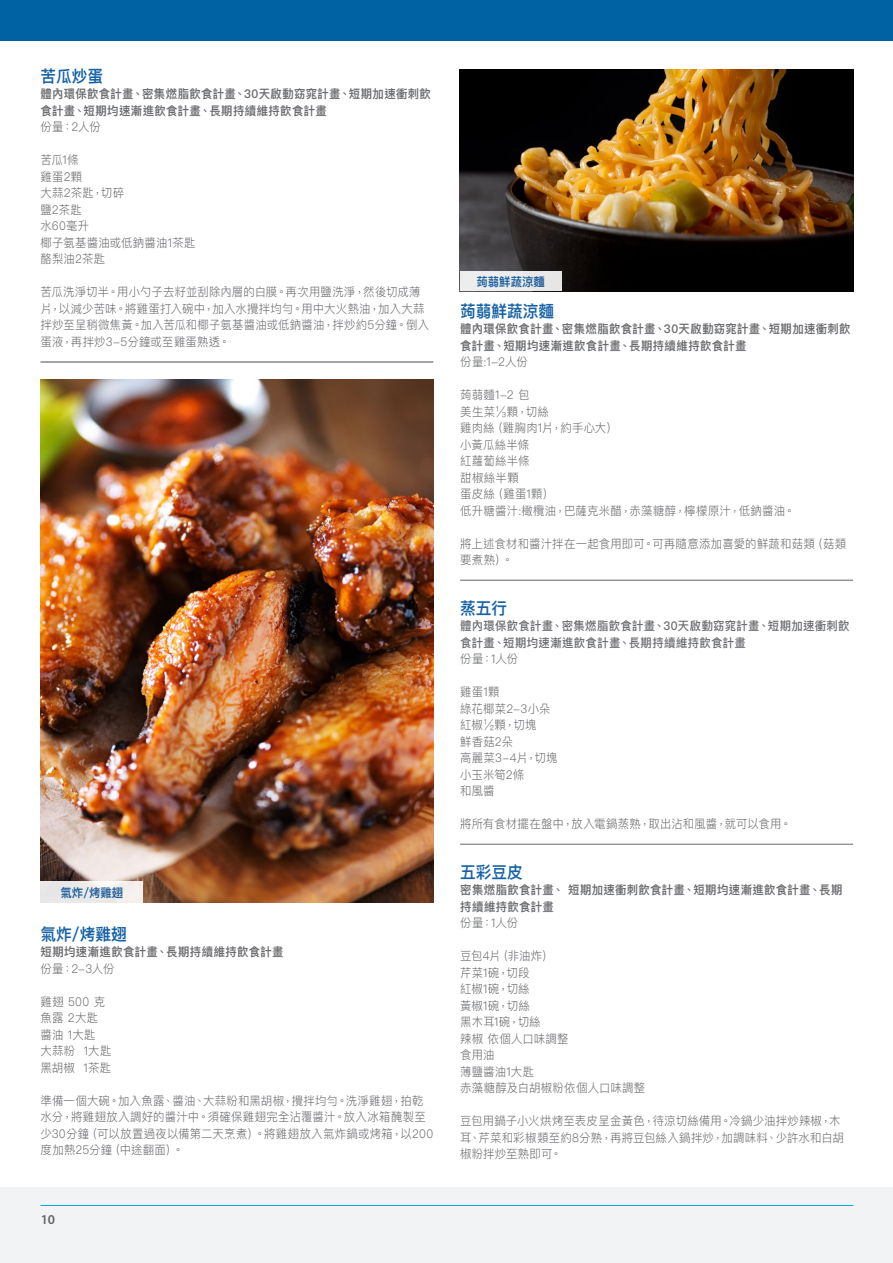
<style>
.page{position:relative;width:893px;height:1263px;background:#fff}
.page>*{position:absolute;margin:0;border:0;box-sizing:border-box;transform-origin:0 0}
.t1{font:600 16.5px "Ping Fang TC";color:#1863a6;scale:.95 1}
.t2{font:600 13.5px "Myriad Pro";color:#040503}
.t3{font:300 12px/16.5px "Ping Fang TC";letter-spacing:.02em;color:#6c6d70;scale:.95 1}
.t4{font:600 12px/16.5px "Ping Fang TC";letter-spacing:.03em;color:#6c6d70;scale:.95 1}
.t5{font:500 12px/16.5px "Ping Fang TC";letter-spacing:.025em;color:#6c6d70;scale:.95 1}
.t6{font:600 12px "Ping Fang TC";color:#1863a6;scale:.95 1}
</style>
<div class="page">
<div style="left:0;top:1187px;width:893px;height:76px;background:#f2f3f4"></div>
<hr style="left:40px;top:1205px;width:813px;height:1px;background:#08a7e0">
<div style="left:0;top:0;width:893px;height:40px;background:#0062a3"></div>
<hr style="left:40px;top:361px;width:393px;height:1px;background:#231f20">
<hr style="left:40px;top:362px;width:393px;height:1px;background:#231f20">
<hr style="left:460px;top:580px;width:393px;height:1px;background:#231f20">
<hr style="left:460px;top:844px;width:393px;height:1px;background:#231f20">
<img style="left:40px;top:379px;width:393px;height:523px">
<div style="left:40px;top:881px;width:103px;height:23px;background:#eceae9"></div>
<img style="left:460px;top:70px;width:393px;height:221px">
<div style="left:460px;top:271px;width:101px;height:20px;background:#edeced"></div>
<p class="t1" style="left:40px;top:66px;width:68px">苦瓜炒蛋</p>
<p class="t4" style="left:40px;top:86px;width:412px">體內環保飲食計畫、密集燃脂飲食計畫、30天啟動窈窕計畫、短期加速衝刺飲食計畫、短期均速漸進飲食計畫、長期持續維持飲食計畫</p>
<p class="t3" style="left:40px;top:119px;width:65px">份量：2人份</p>
<p class="t3" style="left:40px;top:152px;width:41px">苦瓜1條</p>
<p class="t3" style="left:40px;top:168px;width:46px">雞蛋2顆</p>
<p class="t3" style="left:40px;top:185px;width:89px">大蒜2茶匙，切碎</p>
<p class="t3" style="left:40px;top:201px;width:45px">鹽2茶匙</p>
<p class="t3" style="left:40px;top:218px;width:53px">水60毫升</p>
<p class="t3" style="left:40px;top:234px;width:165px">椰子氨基醬油或低鈉醬油1茶匙</p>
<p class="t3" style="left:40px;top:251px;width:70px">酪梨油2茶匙</p>
<p class="t3" style="left:40px;top:284px;width:411px">苦瓜洗淨切半。用小勺子去籽並刮除內層的白膜。再次用鹽洗淨，然後切成薄片，以減少苦味。將雞蛋打入碗中，加入水攪拌均勻。用中大火熱油，加入大蒜拌炒至呈稍微焦黃。加入苦瓜和椰子氨基醬油或低鈉醬油，拌炒約5分鐘。倒入蛋液，再拌炒3-5分鐘或至雞蛋熟透。</p>
<p class="t6" style="left:61px;top:885px;width:68px">氣炸/烤雞翅</p>
<p class="t1" style="left:40px;top:924px;width:92px">氣炸/烤雞翅</p>
<p class="t4" style="left:40px;top:944px;width:257px">短期均速漸進飲食計畫、長期持續維持飲食計畫</p>
<p class="t3" style="left:40px;top:960px;width:79px">份量：2-3人份</p>
<p class="t3" style="left:40px;top:993px;width:70px">雞翅 500 克</p>
<p class="t3" style="left:40px;top:1010px;width:62px">魚露 2大匙</p>
<p class="t3" style="left:40px;top:1026px;width:60px">醬油 1大匙</p>
<p class="t3" style="left:40px;top:1043px;width:76px">大蒜粉 1大匙</p>
<p class="t3" style="left:40px;top:1059px;width:76px">黑胡椒 1茶匙</p>
<p class="t3" style="left:40px;top:1092px;width:415px">準備一個大碗。加入魚露、醬油、大蒜粉和黑胡椒，攪拌均勻。洗淨雞翅，拍乾水分，將雞翅放入調好的醬汁中。須確保雞翅完全沾覆醬汁。放入冰箱醃製至少30分鐘（可以放置過夜以備第二天烹煮）。將雞翅放入氣炸鍋或烤箱，以200度加熱25分鐘（中途翻面）。</p>
<p class="t2" style="left:40px;top:1210px;width:16px">10</p>
<p class="t6" style="left:476px;top:274px;width:74px">蒟蒻鮮蔬涼麵</p>
<p class="t1" style="left:460px;top:301px;width:100px">蒟蒻鮮蔬涼麵</p>
<p class="t4" style="left:460px;top:320px;width:412px">體內環保飲食計畫、密集燃脂飲食計畫、30天啟動窈窕計畫、短期加速衝刺飲食計畫、短期均速漸進飲食計畫、長期持續維持飲食計畫</p>
<p class="t3" style="left:460px;top:353px;width:73px">份量:1-2人份</p>
<p class="t3" style="left:460px;top:386px;width:74px">蒟蒻麵1-2 包</p>
<p class="t3" style="left:460px;top:403px;width:95px">美生菜⅓顆，切絲</p>
<p class="t3" style="left:460px;top:419px;width:167px">雞肉絲（雞胸肉1片，約手心大）</p>
<p class="t3" style="left:460px;top:436px;width:74px">小黃瓜絲半條</p>
<p class="t3" style="left:460px;top:452px;width:74px">紅蘿蔔絲半條</p>
<p class="t3" style="left:460px;top:469px;width:63px">甜椒絲半顆</p>
<p class="t3" style="left:460px;top:485px;width:100px">蛋皮絲（雞蛋1顆）</p>
<p class="t3" style="left:460px;top:502px;width:354px">低升糖醬汁:橄欖油，巴薩克米醋，赤藻糖醇，檸檬原汁，低鈉醬油。</p>
<p class="t3" style="left:460px;top:535px;width:408px">將上述食材和醬汁拌在一起食用即可。可再隨意添加喜愛的鮮蔬和菇類（菇類要煮熟）。</p>
<p class="t1" style="left:460px;top:598px;width:51px">蒸五行</p>
<p class="t5" style="left:460px;top:617px;width:411px">體內環保飲食計畫、密集燃脂飲食計畫、30天啟動窈窕計畫、短期加速衝刺飲食計畫、短期均速漸進飲食計畫、長期持續維持飲食計畫</p>
<p class="t3" style="left:460px;top:650px;width:63px">份量：1人份</p>
<p class="t3" style="left:460px;top:683px;width:43px">雞蛋1顆</p>
<p class="t3" style="left:460px;top:700px;width:97px">綠花椰菜2-3小朵</p>
<p class="t3" style="left:460px;top:716px;width:82px">紅椒½顆，切塊</p>
<p class="t3" style="left:460px;top:733px;width:57px">鮮香菇2朵</p>
<p class="t3" style="left:460px;top:749px;width:104px">高麗菜3-4片，切塊</p>
<p class="t3" style="left:460px;top:766px;width:69px">小玉米筍2條</p>
<p class="t3" style="left:460px;top:782px;width:38px">和風醬</p>
<p class="t3" style="left:460px;top:815px;width:350px">將所有食材擺在盤中，放入電鍋蒸熟，取出沾和風醬，就可以食用。</p>
<p class="t1" style="left:460px;top:862px;width:68px">五彩豆皮</p>
<p class="t4" style="left:460px;top:881px;width:404px">密集燃脂飲食計畫、 短期加速衝刺飲食計畫、短期均速漸進飲食計畫、長期持續維持飲食計畫</p>
<p class="t3" style="left:460px;top:914px;width:63px">份量：1人份</p>
<p class="t3" style="left:460px;top:947px;width:100px">豆包4片（非油炸）</p>
<p class="t3" style="left:460px;top:964px;width:75px">芹菜1碗，切段</p>
<p class="t3" style="left:460px;top:980px;width:75px">紅椒1碗，切絲</p>
<p class="t3" style="left:460px;top:997px;width:75px">黃椒1碗，切絲</p>
<p class="t3" style="left:460px;top:1013px;width:86px">黑木耳1碗，切絲</p>
<p class="t3" style="left:460px;top:1030px;width:116px">辣椒依個人口味調整</p>
<p class="t3" style="left:460px;top:1046px;width:38px">食用油</p>
<p class="t3" style="left:460px;top:1063px;width:79px">薄鹽醬油1大匙</p>
<p class="t3" style="left:460px;top:1079px;width:196px">赤藻糖醇及白胡椒粉依個人口味調整</p>
<p class="t3" style="left:460px;top:1112px;width:405px">豆包用鍋子小火烘烤至表皮呈金黃色，待涼切絲備用。冷鍋少油拌炒辣椒，木耳、芹菜和彩椒類至約8分熟，再將豆包絲入鍋拌炒，加調味料、少許水和白胡椒粉拌炒至熟即可。</p>
</div>
